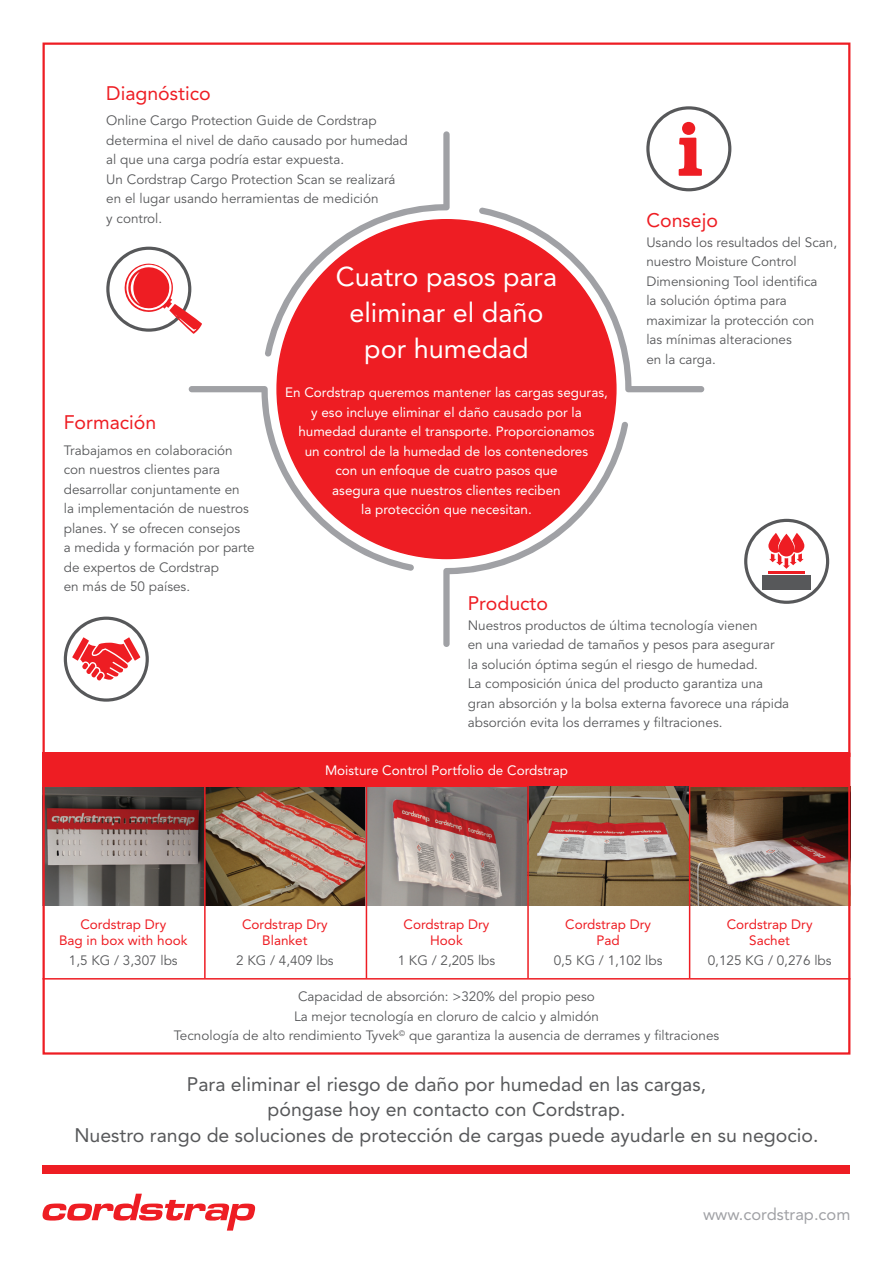
<style>
.page{position:relative;width:893px;height:1263px;background:#fff}
.page>*{position:absolute;margin:0;border:0;box-sizing:border-box;transform-origin:0 0}
.t1{font:27px "Avenir";color:#fff}
.t2{font:19.5px "Avenir";color:#57585a}
.t3{font:19.5px "Avenir";color:#ee1d23}
.t4{font:16.5px "Avenir";color:#a0a1a5}
.t5{font:13.5px/19.5px "Avenir";color:#57585a}
.t6{font:13.5px "Avenir";color:#fff}
.t7{font:13.5px "Avenir";color:#ee1d23}
</style>
<div class="page">
<div style="left:277px;top:220px;width:339px;height:338px;background:#ee1d23;border-radius:50%"></div>
<div style="left:43px;top:1165px;width:807px;height:9px;background:#ee1d23"></div>
<svg style="left:189px;top:386px;width:225px;height:185px"></svg>
<svg style="left:443px;top:421px;width:185px;height:226px"></svg>
<svg style="left:479px;top:207px;width:225px;height:185px"></svg>
<svg style="left:265px;top:131px;width:185px;height:226px"></svg>
<svg style="left:42px;top:1194px;width:214px;height:36px"></svg>
<svg style="left:64px;top:617px;width:85px;height:85px"></svg>
<div style="left:67px;top:620px;width:79px;height:78px;background:#fff;border-radius:50%"></div>
<svg style="left:72px;top:637px;width:68px;height:43px"></svg>
<svg style="left:106px;top:247px;width:85px;height:85px"></svg>
<div style="left:109px;top:250px;width:79px;height:78px;background:#fff;border-radius:50%"></div>
<svg style="left:124px;top:263px;width:78px;height:71px"></svg>
<svg style="left:646px;top:106px;width:85px;height:85px"></svg>
<div style="left:649px;top:109px;width:79px;height:79px;background:#fff;border-radius:50%"></div>
<svg style="left:679px;top:122px;width:23px;height:54px"></svg>
<svg style="left:744px;top:519px;width:85px;height:85px"></svg>
<div style="left:747px;top:522px;width:79px;height:79px;background:#fff;border-radius:50%"></div>
<div style="left:763px;top:574px;width:48px;height:15px;background:#57585a"></div>
<hr style="left:768px;top:571px;width:36px;height:2px;background:#ee1d23">
<svg style="left:768px;top:533px;width:36px;height:36px"></svg>
<img style="left:46px;top:787px;width:801px;height:119px">
<div style="left:43px;top:753px;width:807px;height:34px;background:#ee1d23"></div>
<hr style="left:43px;top:978px;width:807px;height:1px;background:#ee1d23">
<hr style="left:204px;top:753px;width:2px;height:225px;background:#ee1d23">
<hr style="left:366px;top:753px;width:1px;height:225px;background:#ee1d23">
<hr style="left:527px;top:753px;width:2px;height:225px;background:#ee1d23">
<hr style="left:689px;top:753px;width:1px;height:225px;background:#ee1d23">
<div style="left:43px;top:753px;width:807px;height:301px;border:2px solid #ee1d23"></div>
<p class="t3" style="left:106px;top:82px;width:106px">Diagnóstico</p>
<p class="t5" style="left:106px;top:111px;width:272px">Online Cargo Protection Guide de Cordstrap</p>
<p class="t5" style="left:106px;top:131px;width:303px">determina el nivel de daño causado por humedad</p>
<p class="t5" style="left:106px;top:150px;width:239px">al que una carga podría estar expuesta.</p>
<p class="t5" style="left:106px;top:170px;width:291px">Un Cordstrap Cargo Protection Scan se realizará</p>
<p class="t5" style="left:106px;top:189px;width:274px">en el lugar usando herramientas de medición</p>
<p class="t5" style="left:106px;top:209px;width:57px">y control.</p>
<p class="t3" style="left:646px;top:209px;width:73px">Consejo</p>
<p class="t5" style="left:646px;top:233px;width:192px">Usando los resultados del Scan, nuestro Moisture Control</p>
<p class="t5" style="left:646px;top:272px;width:173px">Dimensioning Tool identifica</p>
<p class="t5" style="left:646px;top:291px;width:142px">la solución óptima para</p>
<p class="t5" style="left:646px;top:311px;width:170px">maximizar la protección con</p>
<p class="t5" style="left:646px;top:330px;width:147px">las mínimas alteraciones</p>
<p class="t5" style="left:646px;top:350px;width:71px">en la carga.</p>
<p class="t1" style="left:336px;top:261px;width:223px">Cuatro pasos para</p>
<p class="t1" style="left:349px;top:297px;width:196px">eliminar el daño</p>
<p class="t1" style="left:364px;top:333px;width:166px">por humedad</p>
<p class="t6" style="left:285px;top:385px;width:324px">En Cordstrap queremos mantener las cargas seguras,</p>
<p class="t6" style="left:311px;top:404px;width:272px">y eso incluye eliminar el daño causado por la</p>
<p class="t6" style="left:298px;top:424px;width:298px">humedad durante el transporte. Proporcionamos</p>
<p class="t6" style="left:305px;top:443px;width:285px">un control de la humedad de los contenedores</p>
<p class="t6" style="left:335px;top:463px;width:224px">con un enfoque de cuatro pasos que</p>
<p class="t6" style="left:332px;top:482px;width:230px">asegura que nuestros clientes reciben</p>
<p class="t6" style="left:361px;top:502px;width:172px">la protección que necesitan.</p>
<p class="t3" style="left:64px;top:411px;width:94px">Formación</p>
<p class="t5" style="left:64px;top:441px;width:171px">Trabajamos en colaboración</p>
<p class="t5" style="left:64px;top:460px;width:158px">con nuestros clientes para</p>
<p class="t5" style="left:64px;top:480px;width:177px">desarrollar conjuntamente en</p>
<p class="t5" style="left:64px;top:499px;width:187px">la implementación de nuestros planes. Y se ofrecen consejos</p>
<p class="t5" style="left:64px;top:538px;width:192px">a medida y formación por parte</p>
<p class="t5" style="left:64px;top:558px;width:157px">de expertos de Cordstrap</p>
<p class="t5" style="left:64px;top:577px;width:128px">en más de 50 países.</p>
<p class="t3" style="left:468px;top:592px;width:82px">Producto</p>
<p class="t5" style="left:468px;top:616px;width:291px">Nuestros productos de última tecnología vienen</p>
<p class="t5" style="left:468px;top:635px;width:308px">en una variedad de tamaños y pesos para asegurar</p>
<p class="t5" style="left:468px;top:655px;width:292px">la solución óptima según el riesgo de humedad.</p>
<p class="t5" style="left:468px;top:674px;width:297px">La composición única del producto garantiza una</p>
<p class="t5" style="left:468px;top:694px;width:323px">gran absorción y la bolsa externa favorece una rápida</p>
<p class="t5" style="left:468px;top:713px;width:256px">absorción evita los derrames y filtraciones.</p>
<p class="t6" style="left:325px;top:762px;width:244px">Moisture Control Portfolio de Cordstrap</p>
<p class="t7" style="left:80px;top:916px;width:87px">Cordstrap Dry</p>
<p class="t7" style="left:59px;top:933px;width:130px">Bag in box with hook</p>
<p class="t5" style="left:69px;top:951px;width:110px">1,5 KG / 3,307 lbs</p>
<p class="t7" style="left:404px;top:916px;width:87px">Cordstrap Dry</p>
<p class="t7" style="left:430px;top:933px;width:34px">Hook</p>
<p class="t5" style="left:398px;top:951px;width:99px">1 KG / 2,205 lbs</p>
<p class="t5" style="left:298px;top:987px;width:298px">Capacidad de absorción: &gt;320% del propio peso</p>
<p class="t5" style="left:294px;top:1006px;width:306px">La mejor tecnología en cloruro de calcio y almidón</p>
<p class="t5" style="left:174px;top:1026px;width:547px">Tecnología de alto rendimiento Tyvek<sup>©</sup> que garantiza la ausencia de derrames y filtraciones</p>
<p class="t7" style="left:242px;top:916px;width:87px">Cordstrap Dry</p>
<p class="t7" style="left:262px;top:933px;width:47px">Blanket</p>
<p class="t5" style="left:236px;top:951px;width:99px">2 KG / 4,409 lbs</p>
<p class="t7" style="left:565px;top:916px;width:87px">Cordstrap Dry</p>
<p class="t7" style="left:596px;top:933px;width:25px">Pad</p>
<p class="t5" style="left:554px;top:951px;width:110px">0,5 KG / 1,102 lbs</p>
<p class="t7" style="left:727px;top:916px;width:87px">Cordstrap Dry</p>
<p class="t7" style="left:749px;top:933px;width:42px">Sachet</p>
<p class="t5" style="left:708px;top:951px;width:125px">0,125 KG / 0,276 lbs</p>
<p class="t2" style="left:187px;top:1072px;width:521px">Para eliminar el riesgo de daño por humedad en las cargas,</p>
<p class="t2" style="left:268px;top:1098px;width:359px">póngase hoy en contacto con Cordstrap.</p>
<p class="t2" style="left:74px;top:1123px;width:746px">Nuestro rango de soluciones de protección de cargas puede ayudarle en su negocio.</p>
<p class="t4" style="left:703px;top:1205px;width:149px">www.cordstrap.com</p>
</div>
